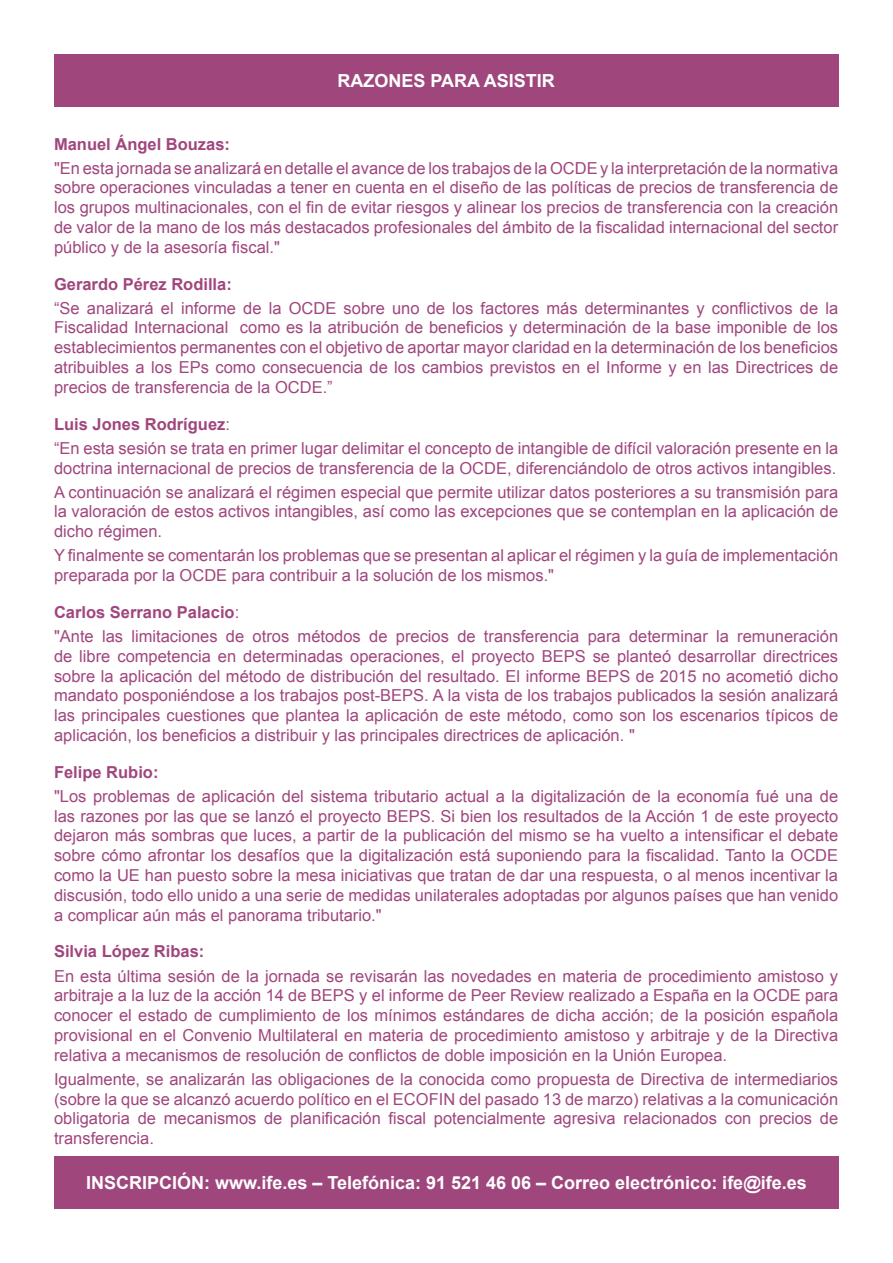
<style>
.page{position:relative;width:893px;height:1263px;background:#fff}
.page>*{position:absolute;margin:0;border:0;box-sizing:border-box;transform-origin:0 0}
.t1{font:700 18px "Arial";color:#fff}
.t2{font:16.5px/19.8px "Arial";color:#a0467d;text-align:justify}
.t3{font:700 16.5px "Arial";color:#a0467d}
.s1{font-weight:400}
</style>
<div class="page">
<div style="left:54px;top:54px;width:784px;height:52px;background:#9f477c"></div>
<div style="left:54px;top:1157px;width:785px;height:52px;background:#9f477c"></div>
<p class="t1" style="left:337px;top:69px;width:219px">RAZONES PARA ASISTIR</p>
<p class="t3" style="left:54px;top:133px;width:178px">Manuel Ángel Bouzas:</p>
<p class="t2" style="left:54px;top:158px;width:786px">"En esta jornada se analizará en detalle el avance de los trabajos de la OCDE y la interpretación de la normativa sobre operaciones vinculadas a tener en cuenta en el diseño de las políticas de precios de transferencia de los grupos multinacionales, con el fin de evitar riesgos y alinear los precios de transferencia con la creación de valor de la mano de los más destacados profesionales del ámbito de la fiscalidad internacional del sector público y de la asesoría fiscal."</p>
<p class="t3" style="left:54px;top:273px;width:179px">Gerardo Pérez Rodilla:</p>
<p class="t2" style="left:54px;top:298px;width:786px">“Se analizará el informe de la OCDE sobre uno de los factores más determinantes y conflictivos de la Fiscalidad Internacional como es la atribución de beneficios y determinación de la base imponible de los establecimientos permanentes con el objetivo de aportar mayor claridad en la determinación de los beneficios atribuibles a los EPs como consecuencia de los cambios previstos en el Informe y en las Directrices de precios de transferencia de la OCDE.”</p>
<p class="t3" style="left:54px;top:413px;width:178px">Luis Jones Rodríguez<span class="s1">:</span></p>
<p class="t2" style="left:54px;top:438px;width:786px">“En esta sesión se trata en primer lugar delimitar el concepto de intangible de difícil valoración presente en la doctrina internacional de precios de transferencia de la OCDE, diferenciándolo de otros activos intangibles.</p>
<p class="t2" style="left:54px;top:482px;width:786px">A continuación se analizará el régimen especial que permite utilizar datos posteriores a su transmisión para la valoración de estos activos intangibles, así como las excepciones que se contemplan en la aplicación de dicho régimen.</p>
<p class="t2" style="left:54px;top:546px;width:786px">Y finalmente se comentarán los problemas que se presentan al aplicar el régimen y la guía de implementación preparada por la OCDE para contribuir a la solución de los mismos."</p>
<p class="t3" style="left:54px;top:601px;width:187px">Carlos Serrano Palacio<span class="s1">:</span></p>
<p class="t2" style="left:54px;top:626px;width:786px">"Ante las limitaciones de otros métodos de precios de transferencia para determinar la remuneración de libre competencia en determinadas operaciones, el proyecto BEPS se planteó desarrollar directrices sobre la aplicación del método de distribución del resultado. El informe BEPS de 2015 no acometió dicho mandato posponiéndose a los trabajos post-BEPS. A la vista de los trabajos publicados la sesión analizará las principales cuestiones que plantea la aplicación de este método, como son los escenarios típicos de aplicación, los beneficios a distribuir y las principales directrices de aplicación. "</p>
<p class="t3" style="left:54px;top:761px;width:106px">Felipe Rubio:</p>
<p class="t2" style="left:54px;top:786px;width:786px">"Los problemas de aplicación del sistema tributario actual a la digitalización de la economía fué una de las razones por las que se lanzó el proyecto BEPS. Si bien los resultados de la Acción 1 de este proyecto dejaron más sombras que luces, a partir de la publicación del mismo se ha vuelto a intensificar el debate sobre cómo afrontar los desafíos que la digitalización está suponiendo para la fiscalidad. Tanto la OCDE como la UE han puesto sobre la mesa iniciativas que tratan de dar una respuesta, o al menos incentivar la discusión, todo ello unido a una serie de medidas unilaterales adoptadas por algunos países que han venido a complicar aún más el panorama tributario."</p>
<p class="t3" style="left:54px;top:941px;width:152px">Silvia López Ribas:</p>
<p class="t2" style="left:54px;top:966px;width:786px">En esta última sesión de la jornada se revisarán las novedades en materia de procedimiento amistoso y arbitraje a la luz de la acción 14 de BEPS y el informe de Peer Review realizado a España en la OCDE para conocer el estado de cumplimiento de los mínimos estándares de dicha acción; de la posición española provisional en el Convenio Multilateral en materia de procedimiento amistoso y arbitraje y de la Directiva relativa a mecanismos de resolución de conflictos de doble imposición en la Unión Europea.</p>
<p class="t2" style="left:54px;top:1069px;width:786px">Igualmente, se analizarán las obligaciones de la conocida como propuesta de Directiva de intermediarios (sobre la que se alcanzó acuerdo político en el ECOFIN del pasado 13 de marzo) relativas a la comunicación obligatoria de mecanismos de planificación fiscal potencialmente agresiva relacionados con precios de transferencia.</p>
<p class="t1" style="left:86px;top:1171px;width:722px">INSCRIPCIÓN: www.ife.es – Telefónica: 91 521 46 06 – Correo electrónico: ife@ife.es</p>
</div>
